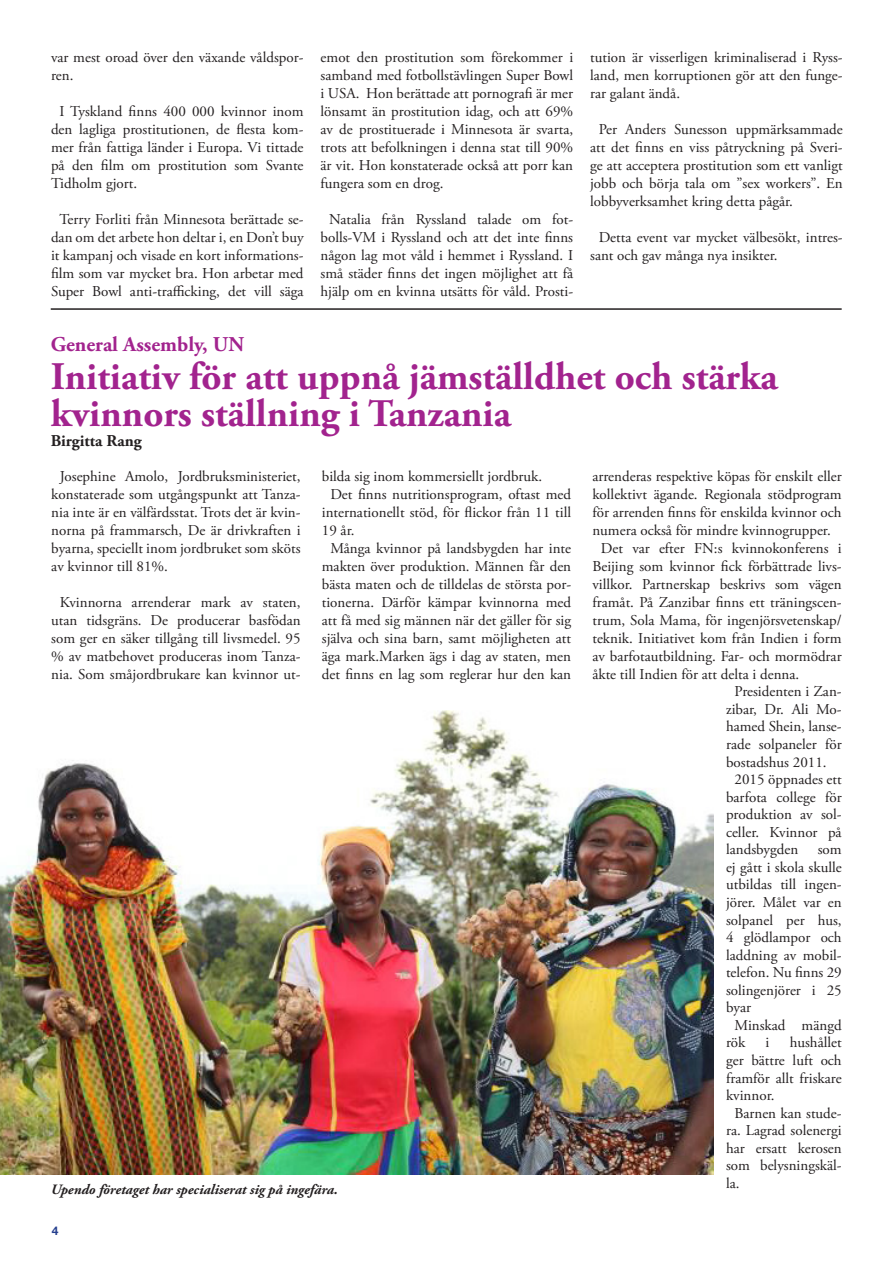
<style>
.page{position:relative;width:893px;height:1263px;background:#fff}
.page>*{position:absolute;margin:0;border:0;box-sizing:border-box;transform-origin:0 0}
.t1{font:700 39px/37.5px "Adobe Garamond Pro";color:#a2238e}
.t2{font:700 21px "Adobe Garamond Pro";color:#a2238e}
.t3{font:700 16.5px "Adobe Garamond Pro";color:#231f20}
.t4{font:15px/18px "Adobe Garamond Pro";color:#231f20;text-align:justify}
.t5{font:italic 700 14.25px "Adobe Garamond Pro";color:#231f20}
.t6{font:700 12px "Helvetica Neue LT Pro";color:#253f8e}
</style>
<div class="page">
<hr style="left:51px;top:308px;width:791px;height:2px;background:#231f20">
<img style="left:0;top:710px;width:713px;height:465px">
<p class="t4" style="left:51px;top:49px;width:254px">var mest oroad över den växande våldspor&shy;ren.</p>
<p class="t4" style="left:51px;top:103px;width:254px;text-indent:9px">I Tyskland finns 400 000 kvinnor inom den lagliga prostitutionen, de flesta kom&shy;mer från fattiga länder i Europa. Vi tittade på den film om prostitution som Svante Tidholm gjort.</p>
<p class="t4" style="left:51px;top:211px;width:254px;text-align:center">Terry Forliti från Minnesota berättade se&shy;dan om det arbete hon deltar i, en Don’t buy it kampanj och visade en kort informations&shy;film som var mycket bra. Hon arbetar med Super Bowl anti-trafficking, det vill säga</p>
<p class="t4" style="left:321px;top:49px;width:254px">emot den prostitution som förekommer i samband med fotbollstävlingen Super Bowl i USA. Hon berättade att pornografi är mer lönsamt än prostitution idag, och att 69% av de prostituerade i Minnesota är svarta, trots att befolkningen i denna stat till 90% är vit. Hon konstaterade också att porr kan fungera som en drog.</p>
<p class="t4" style="left:321px;top:211px;width:254px;text-align:center">Natalia från Ryssland talade om fot&shy;bolls-VM i Ryssland och att det inte finns någon lag mot våld i hemmet i Ryssland. I små städer finns det ingen möjlighet att få hjälp om en kvinna utsätts för våld. Prosti-</p>
<p class="t4" style="left:590px;top:49px;width:254px">tution är visserligen kriminaliserad i Ryss&shy;land, men korruptionen gör att den funge&shy;rar galant ändå.</p>
<p class="t4" style="left:590px;top:121px;width:254px;text-indent:9px">Per Anders Sunesson uppmärksammade att det finns en viss påtryckning på Sveri&shy;ge att acceptera prostitution som ett vanligt jobb och börja tala om ”sex workers”. En lobbyverksamhet kring detta pågår.</p>
<p class="t4" style="left:590px;top:229px;width:254px;text-indent:9px">Detta event var mycket välbesökt, intres&shy;sant och gav många nya insikter.</p>
<h2 class="t2" style="left:51px;top:332px;width:195px">General Assembly, UN</h2>
<h1 class="t1" style="left:51px;top:358px;width:729px">Initiativ för att uppnå jämställdhet och stärka kvinnors ställning i Tanzania</h1>
<p class="t3" style="left:51px;top:431px;width:93px">Birgitta Rang</p>
<p class="t4" style="left:51px;top:467px;width:251px;text-indent:9px">Josephine Amolo, Jordbruksministeriet, konstaterade som utgångspunkt att Tanza&shy;nia inte är en välfärdsstat. Trots det är kvin&shy;norna på frammarsch, De är drivkraften i byarna, speciellt inom jordbruket som sköts av kvinnor till 81%.</p>
<p class="t4" style="left:51px;top:593px;width:251px;text-align:center">Kvinnorna arrenderar mark av staten, utan tidsgräns. De producerar basfödan som ger en säker tillgång till livsmedel. 95 % av matbehovet produceras inom Tanza&shy;nia. Som småjordbrukare kan kvinnor ut-</p>
<p class="t4" style="left:322px;top:467px;width:222px">bilda sig inom kommersiellt jordbruk.</p>
<p class="t4" style="left:330px;top:485px;width:242px">Det finns nutritionsprogram, oftast med</p>
<p class="t4" style="left:322px;top:503px;width:251px">internationellt stöd, för flickor från 11 till</p>
<p class="t4" style="left:322px;top:521px;width:34px">19 år.</p>
<p class="t4" style="left:330px;top:539px;width:242px">Många kvinnor på landsbygden har inte</p>
<p class="t4" style="left:322px;top:557px;width:251px">makten över produktion. Männen får den</p>
<p class="t4" style="left:322px;top:575px;width:251px">bästa maten och de tilldelas de största por-</p>
<p class="t4" style="left:322px;top:593px;width:251px">tionerna. Därför kämpar kvinnorna med</p>
<p class="t4" style="left:322px;top:611px;width:251px">att få med sig männen när det gäller för sig</p>
<p class="t4" style="left:322px;top:629px;width:251px">själva och sina barn, samt möjligheten att</p>
<p class="t4" style="left:322px;top:647px;width:251px">äga mark.Marken ägs i dag av staten, men</p>
<p class="t4" style="left:322px;top:665px;width:251px">det finns en lag som reglerar hur den kan</p>
<p class="t5" style="left:51px;top:1181px;width:289px">Upendo företaget har specialiserat sig på ingefära.</p>
<p class="t6" style="left:52px;top:1224px;width:8px">4</p>
<p class="t4" style="left:592px;top:467px;width:251px">arrenderas respektive köpas för enskilt eller</p>
<p class="t4" style="left:592px;top:485px;width:251px">kollektivt ägande. Regionala stödprogram</p>
<p class="t4" style="left:592px;top:503px;width:251px">för arrenden finns för enskilda kvinnor och</p>
<p class="t4" style="left:592px;top:521px;width:240px">numera också för mindre kvinnogrupper.</p>
<p class="t4" style="left:601px;top:539px;width:242px">Det var efter FN:s kvinnokonferens i</p>
<p class="t4" style="left:592px;top:557px;width:251px">Beijing som kvinnor fick förbättrade livs-</p>
<p class="t4" style="left:592px;top:575px;width:251px">villkor. Partnerskap beskrivs som vägen</p>
<p class="t4" style="left:592px;top:593px;width:251px">framåt. På Zanzibar finns ett träningscen-</p>
<p class="t4" style="left:592px;top:611px;width:251px">trum, Sola Mama, för ingenjörsvetenskap/</p>
<p class="t4" style="left:592px;top:629px;width:251px">teknik. Initiativet kom från Indien i form</p>
<p class="t4" style="left:592px;top:647px;width:251px">av barfotautbildning. Far- och mormödrar</p>
<p class="t4" style="left:592px;top:665px;width:208px">åkte till Indien för att delta i denna.</p>
<p class="t4" style="left:734px;top:683px;width:109px">Presidenten i Zan-</p>
<p class="t4" style="left:726px;top:701px;width:117px">zibar, Dr. Ali Mo-</p>
<p class="t4" style="left:726px;top:718px;width:117px">hamed Shein, lanse-</p>
<p class="t4" style="left:726px;top:736px;width:117px">rade solpaneler för</p>
<p class="t4" style="left:726px;top:753px;width:102px">bostadshus 2011.</p>
<p class="t4" style="left:734px;top:771px;width:109px">2015 öppnades ett</p>
<p class="t4" style="left:726px;top:788px;width:117px">barfota college för</p>
<p class="t4" style="left:726px;top:806px;width:117px">produktion av sol-</p>
<p class="t4" style="left:726px;top:823px;width:117px">celler. Kvinnor på</p>
<p class="t4" style="left:726px;top:841px;width:74px">landsbygden</p>
<p class="t4" style="left:818px;top:841px;width:25px">som</p>
<p class="t4" style="left:726px;top:859px;width:117px">ej gått i skola skulle</p>
<p class="t4" style="left:726px;top:876px;width:117px">utbildas till ingen-</p>
<p class="t4" style="left:726px;top:894px;width:117px">jörer. Målet var en</p>
<p class="t4" style="left:726px;top:911px;width:117px">solpanel per hus,</p>
<p class="t4" style="left:726px;top:929px;width:117px">4 glödlampor och</p>
<p class="t4" style="left:726px;top:946px;width:117px">laddning av mobil-</p>
<p class="t4" style="left:726px;top:964px;width:117px">telefon. Nu finns 29</p>
<p class="t4" style="left:726px;top:981px;width:117px">solingenjörer i 25</p>
<p class="t4" style="left:726px;top:999px;width:27px">byar</p>
<p class="t4" style="left:734px;top:1016px;width:109px">Minskad mängd</p>
<p class="t4" style="left:726px;top:1034px;width:21px">rök</p>
<p class="t4" style="left:766px;top:1034px;width:5px">i</p>
<p class="t4" style="left:790px;top:1034px;width:53px">hushållet</p>
<p class="t4" style="left:726px;top:1052px;width:117px">ger bättre luft och</p>
<p class="t4" style="left:726px;top:1069px;width:117px">framför allt friskare</p>
<p class="t4" style="left:726px;top:1087px;width:50px">kvinnor.</p>
<p class="t4" style="left:734px;top:1104px;width:109px">Barnen kan stude-</p>
<p class="t4" style="left:726px;top:1122px;width:117px">ra. Lagrad solenergi</p>
<p class="t4" style="left:726px;top:1139px;width:117px">har ersatt kerosen</p>
<p class="t4" style="left:726px;top:1157px;width:117px">som belysningskäl-</p>
<p class="t4" style="left:726px;top:1174px;width:15px">la.</p>
</div>
